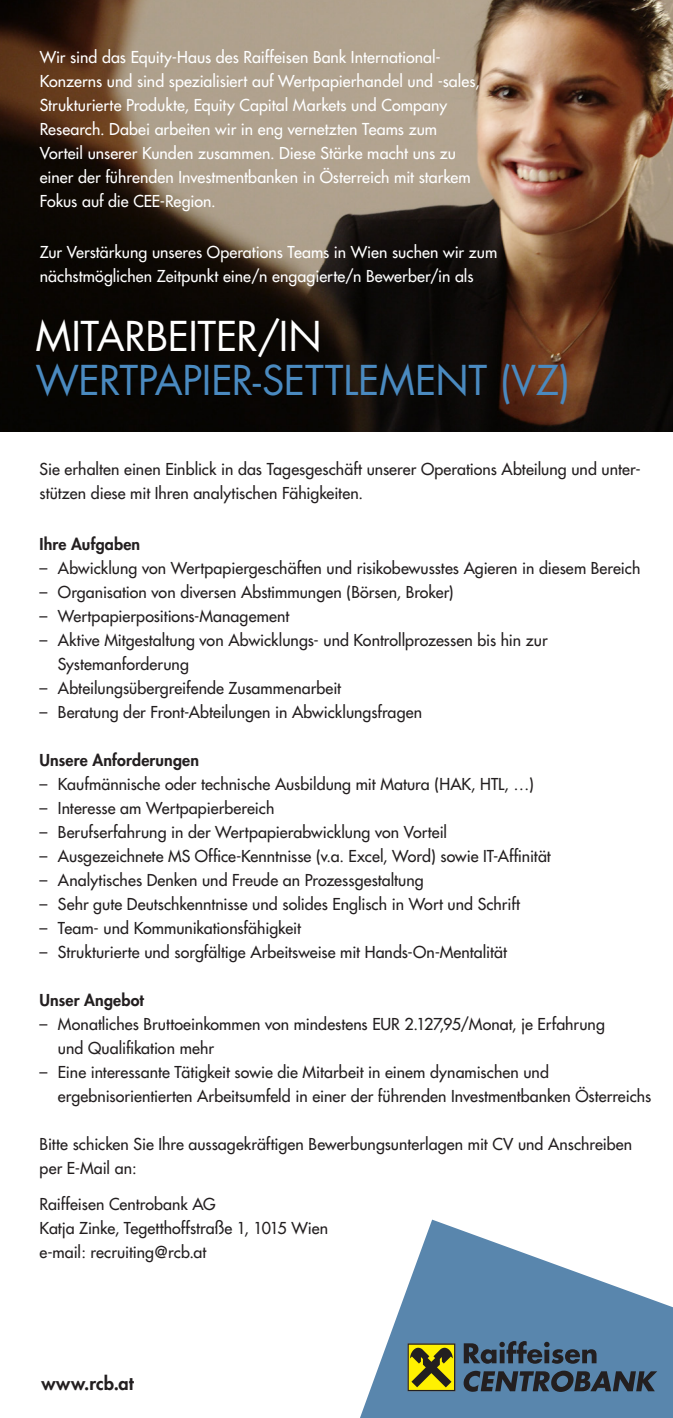
<style>
.page{position:relative;width:673px;height:1418px;background:#fff}
.page>*{position:absolute;margin:0;border:0;box-sizing:border-box;transform-origin:0 0}
.t1{font:40px/44px "Futura";letter-spacing:-.01em;color:#4a8ac0}
.t2{font:800 18px "Futura CE";letter-spacing:.005em;color:#231f20}
.t3{font:500 16px/24px "Futura CE";letter-spacing:.005em;color:#231f20}
.t4{font:500 16px/24px "Futura CE";letter-spacing:.005em;color:#fff}
.t5{font:800 16px "Futura CE";letter-spacing:.01em;color:#231f20}
.s1{color:#fff}
</style>
<div class="page">
<svg style="left:360px;top:1219px;width:313px;height:198px;fill:#5986ad"></svg>
<img style="left:0;top:0;width:673px;height:431px">
<div style="left:407px;top:1343px;width:48px;height:48px;background:linear-gradient(to right,#f0e303,#f0e303)"></div>
<div style="left:409px;top:1344px;width:45px;height:45px;background:#fff101"></div>
<svg style="left:410px;top:1347px;width:43px;height:40px"></svg>
<svg style="left:463px;top:1340px;width:133px;height:23px;background:#40586e"></svg>
<svg style="left:463px;top:1370px;width:194px;height:21px;background:#3b4d5f"></svg>
<p class="t4" style="left:40px;top:44px;width:441px">Wir sind das Equity-Haus des Raiffeisen Bank International-Konzerns und sind spezialisiert auf Wertpapierhandel und -sales, Strukturierte Produkte, Equity Capital Markets und Company Research. Dabei arbeiten wir in eng vernetzten Teams zum Vorteil unserer Kunden zusammen. Diese Stärke macht uns zu einer der führenden Investmentbanken in Österreich mit starkem Fokus auf die CEE-Region.</p>
<p class="t4" style="left:40px;top:239px;width:459px">Zur Verstärkung unseres Operations Teams in Wien suchen wir zum nächstmöglichen Zeitpunkt eine/n engagierte/n Bewerber/in als</p>
<p class="t1" style="left:35px;top:314px;width:536px"><span class="s1">MITARBEITER/IN<br></span>WERTPAPIER-SETTLEMENT (VZ)</p>
<p class="t3" style="left:40px;top:456px;width:602px">Sie erhalten einen Einblick in das Tagesgeschäft unserer Operations Abteilung und unter&shy;stützen diese mit Ihren analytischen Fähigkeiten.</p>
<p class="t5" style="left:40px;top:532px;width:102px">Ihre Aufgaben</p>
<p class="t3" style="left:40px;top:555px;width:602px">– Abwicklung von Wertpapiergeschäften und risikobewusstes Agieren in diesem Bereich</p>
<p class="t3" style="left:40px;top:579px;width:415px">– Organisation von diversen Abstimmungen (Börsen, Broker)</p>
<p class="t3" style="left:40px;top:603px;width:251px">– Wertpapierpositions-Management</p>
<p class="t3" style="left:58px;top:627px;width:491px;text-indent:-18px">– Aktive Mitgestaltung von Abwicklungs- und Kontrollprozessen bis hin zur<br>Systemanforderung</p>
<p class="t3" style="left:40px;top:675px;width:303px">– Abteilungsübergreifende Zusammenarbeit</p>
<p class="t3" style="left:40px;top:699px;width:384px">– Beratung der Front-Abteilungen in Abwicklungsfragen</p>
<p class="t5" style="left:40px;top:748px;width:161px">Unsere Anforderungen</p>
<p class="t3" style="left:40px;top:771px;width:495px">– Kaufmännische oder technische Ausbildung mit Matura (HAK, HTL, …)</p>
<p class="t3" style="left:40px;top:795px;width:236px">– Interesse am Wertpapierbereich</p>
<p class="t3" style="left:40px;top:819px;width:409px">– Berufserfahrung in der Wertpapierabwicklung von Vorteil</p>
<p class="t3" style="left:40px;top:843px;width:512px">– Ausgezeichnete MS Office-Kenntnisse (v.a. Excel, Word) sowie IT-Affinität</p>
<p class="t3" style="left:40px;top:867px;width:385px">– Analytisches Denken und Freude an Prozessgestaltung</p>
<p class="t3" style="left:40px;top:891px;width:482px">– Sehr gute Deutschkenntnisse und solides Englisch in Wort und Schrift</p>
<p class="t3" style="left:40px;top:915px;width:263px">– Team- und Kommunikationsfähigkeit</p>
<p class="t3" style="left:40px;top:939px;width:469px">– Strukturierte und sorgfältige Arbeitsweise mit Hands-On-Mentalität</p>
<p class="t5" style="left:40px;top:988px;width:106px">Unser Angebot</p>
<p class="t3" style="left:58px;top:1011px;width:548px;text-indent:-18px">– Monatliches Bruttoeinkommen von mindestens EUR 2.127,95/Monat, je Erfahrung und Qualifikation mehr</p>
<p class="t3" style="left:58px;top:1059px;width:594px;text-indent:-18px">– Eine interessante Tätigkeit sowie die Mitarbeit in einem dynamischen und ergebnisorientierten Arbeitsumfeld in einer der führenden Investmentbanken Österreichs</p>
<p class="t3" style="left:40px;top:1131px;width:594px">Bitte schicken Sie Ihre aussagekräftigen Bewerbungsunterlagen mit CV und Anschreiben</p>
<p class="t3" style="left:40px;top:1155px;width:99px">per E-Mail an:</p>
<p class="t3" style="left:40px;top:1191px;width:178px">Raiffeisen Centrobank AG</p>
<p class="t3" style="left:40px;top:1215px;width:290px">Katja Zinke, Tegetthoffstraße 1, 1015 Wien</p>
<p class="t3" style="left:40px;top:1239px;width:168px">e-mail: recruiting@rcb.at</p>
<p class="t2" style="left:41px;top:1370px;width:94px">www.rcb.at</p>
</div>
